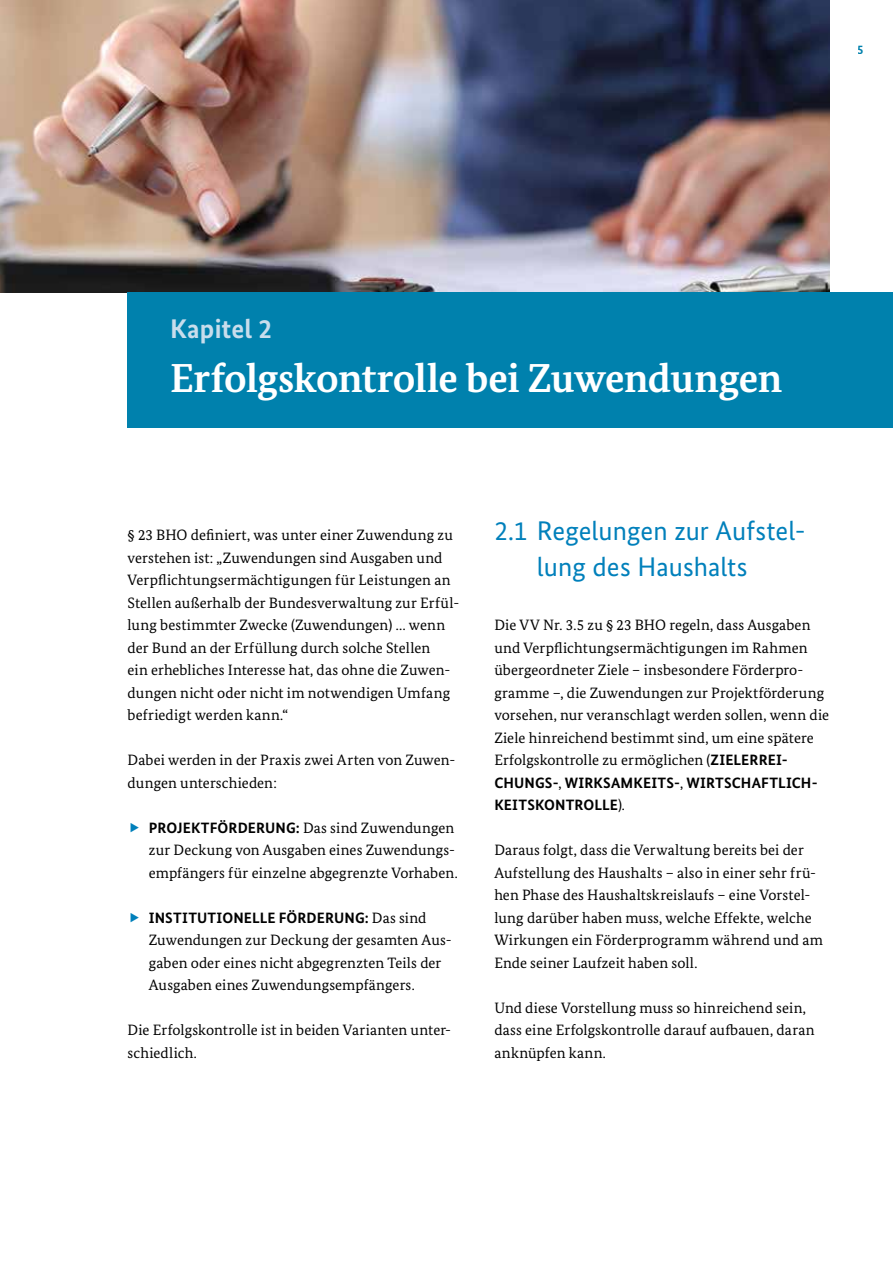
<style>
.page{position:relative;width:893px;height:1263px;background:#fff}
.page>*{position:absolute;margin:0;border:0;box-sizing:border-box;transform-origin:0 0}
.t1{font:700 40.5px "Bundes Serif";letter-spacing:-.015em;color:#fff}
.t2{font:27px/36px "Bundes Sans";letter-spacing:.005em;color:#0080bb;text-align:center}
.t3{font:700 27px "Bundes Sans";letter-spacing:.005em;color:#c8ddec}
.t4{font:15px/22.5px "Bundes Serif";letter-spacing:.005em;color:#000}
.t5{font:700 15px/22.5px "Bundes Sans";letter-spacing:.01em;color:#000}
.t6{font:700 12.75px "Bundes Sans";color:#0081ad}
.s1{font-family:"Bundes Sans";font-weight:700}
.s2{font-family:"Bundes Serif";font-weight:400}
</style>
<div class="page">
<img style="left:0;top:0;width:829px;height:293px">
<div style="left:128px;top:293px;width:765px;height:135px;background:#0081ad"></div>
<p class="t6" style="left:858px;top:42px;width:8px">5</p>
<h2 class="t3" style="left:170px;top:312px;width:104px">Kapitel 2</h2>
<h1 class="t1" style="left:170px;top:353px;width:614px">Erfolgskontrolle bei Zuwendungen</h1>
<p class="t4" style="left:128px;top:523px;width:333px">§ 23 BHO defniert, was unter einer Zuwendung zu verstehen ist: „Zuwendungen sind Ausgaben und Verpfichtungsermächtigungen für Leistungen an Stellen außerhalb der Bundesverwaltung zur Erfül&shy;lung bestimmter Zwecke (Zuwendungen) … wenn der Bund an der Erfüllung durch solche Stellen<br>ein erhebliches Interesse hat, das ohne die Zuwen&shy;dungen nicht oder nicht im notwendigen Umfang befriedigt werden kann.“</p>
<p class="t4" style="left:128px;top:748px;width:329px">Dabei werden in der Praxis zwei Arten von Zuwen&shy;dungen unterschieden:</p>
<p class="t4" style="left:149px;top:816px;width:310px"><span class="s1">PROJEKTFÖRDERUNG:</span> Das sind Zuwendungen zur Deckung von Ausgaben eines Zuwendungs&shy;empfängers für einzelne abgegrenzte Vorhaben.</p>
<p class="t5" style="left:149px;top:906px;width:279px">INSTITUTIONELLE FÖRDERUNG: <span class="s2">Das sind</span></p>
<p class="t4" style="left:149px;top:928px;width:304px">Zuwendungen zur Deckung der gesamten Aus&shy;gaben oder eines nicht abgegrenzten Teils der<br>Ausgaben eines Zuwendungsempfängers.</p>
<p class="t4" style="left:128px;top:1018px;width:325px">Die Erfolgskontrolle ist in beiden Varianten unter&shy;schiedlich.</p>
<h2 class="t2" style="left:494px;top:512px;width:313px">2.1 Regelungen zur Aufstel&shy;lung des Haushalts</h2>
<p class="t4" style="left:494px;top:613px;width:336px">Die VV Nr. 3.5 zu § 23 BHO regeln, dass Ausgaben und Verpfichtungsermächtigungen im Rahmen übergeordneter Ziele – insbesondere Förderpro&shy;gramme –, die Zuwendungen zur Projektförderung vorsehen, nur veranschlagt werden sollen, wenn die Ziele hinreichend bestimmt sind, um eine spätere Erfolgskontrolle zu ermöglichen (<span class="s1">ZIELERREI-</span></p>
<p class="t5" style="left:494px;top:771px;width:325px">CHUNGS-<span class="s2">,</span> WIRKSAMKEITS-<span class="s2">,</span> WIRTSCHAFTLICH-<br>KEITSKONTROLLE<span class="s2">).</span></p>
<p class="t4" style="left:494px;top:838px;width:330px">Daraus folgt, dass die Verwaltung bereits bei der Aufstellung des Haushalts – also in einer sehr frü&shy;hen Phase des Haushaltskreislaufs – eine Vorstel&shy;lung darüber haben muss, welche Effekte, welche Wirkungen ein Förderprogramm während und am Ende seiner Laufzeit haben soll.</p>
<p class="t4" style="left:494px;top:996px;width:322px">Und diese Vorstellung muss so hinreichend sein, dass eine Erfolgskontrolle darauf aufauen, daran anknüpfen kann.</p>
</div>
